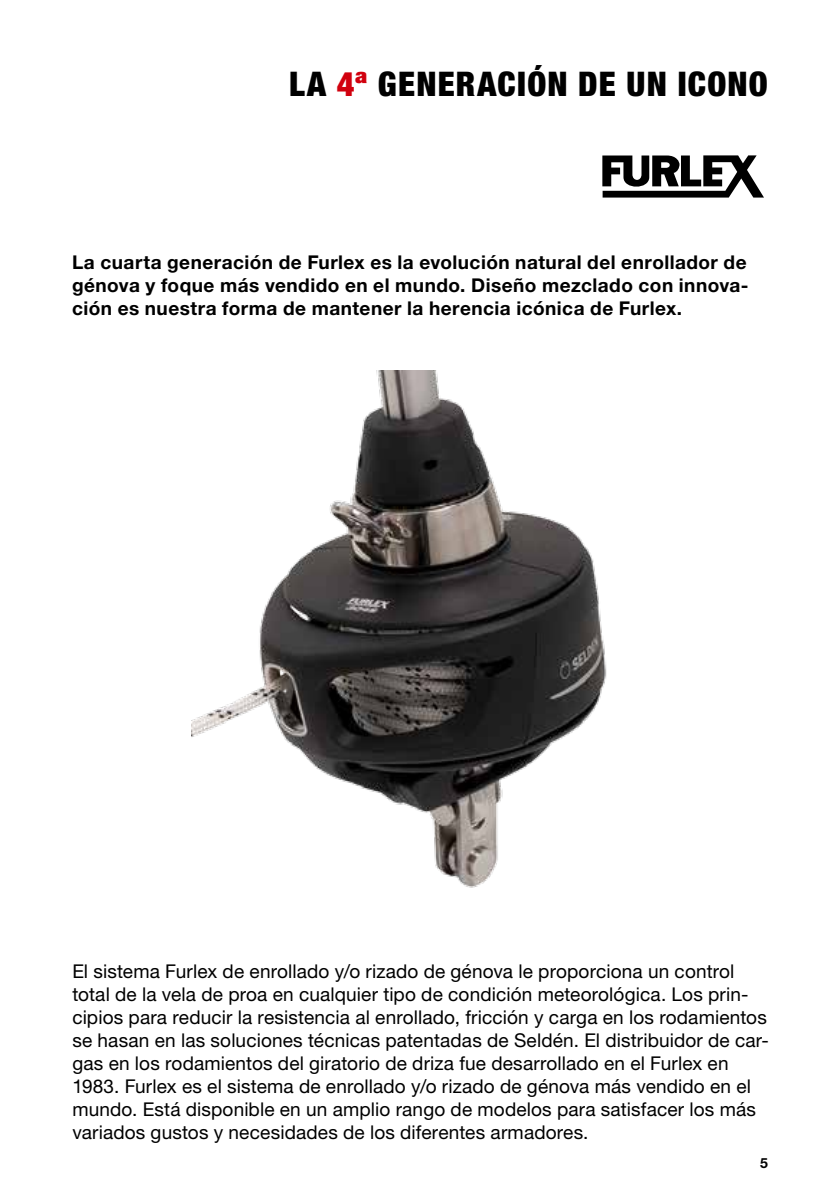
<style>
.page{position:relative;width:840px;height:1191px;background:#fff}
.page>*{position:absolute;margin:0;border:0;box-sizing:border-box;transform-origin:0 0}
.t1{font:900 condensed 34px "Helvetica Neue LT Pro";letter-spacing:.035em;color:#000}
.t2{font:19px/23px "Helvetica Neue LT Pro";letter-spacing:.005em;color:#000}
.t3{font:700 19px/23px "Helvetica Neue LT Pro";letter-spacing:.025em;color:#000;text-align:justify}
.t4{font:700 14px "Helvetica Neue LT Pro";color:#000}
.s1{color:#d1010e}
</style>
<div class="page">
<img style="left:191px;top:370px;width:416px;height:518px">
<svg style="left:602px;top:155px;width:161px;height:43px"></svg>
<h1 class="t1" style="left:289px;top:63px;width:480px">LA <span class="s1">4ª</span> GENERACIÓN DE UN ICONO</h1>
<p class="t3" style="left:72px;top:250px;width:677px">La cuarta generación de Furlex es la evolución natural del enrollador de génova y foque más vendido en el mundo. Diseño mezclado con innova&shy;ción es nuestra forma de mantener la herencia icónica de Furlex.</p>
<p class="t2" style="left:72px;top:959px;width:697px">El sistema Furlex de enrollado y/o rizado de génova le proporciona un control total de la vela de proa en cualquier tipo de condición meteorológica. Los prin&shy;cipios para reducir la resistencia al enrollado, fricción y carga en los rodamientos se hasan en las soluciones técnicas patentadas de Seldén. El distribuidor de car&shy;gas en los rodamientos del giratorio de driza fue desarrollado en el Furlex en 1983. Furlex es el sistema de enrollado y/o rizado de génova más vendido en el mundo. Está disponible en un amplio rango de modelos para satisfacer los más variados gustos y necesidades de los diferentes armadores.</p>
<p class="t4" style="left:759px;top:1154px;width:9px">5</p>
</div>
